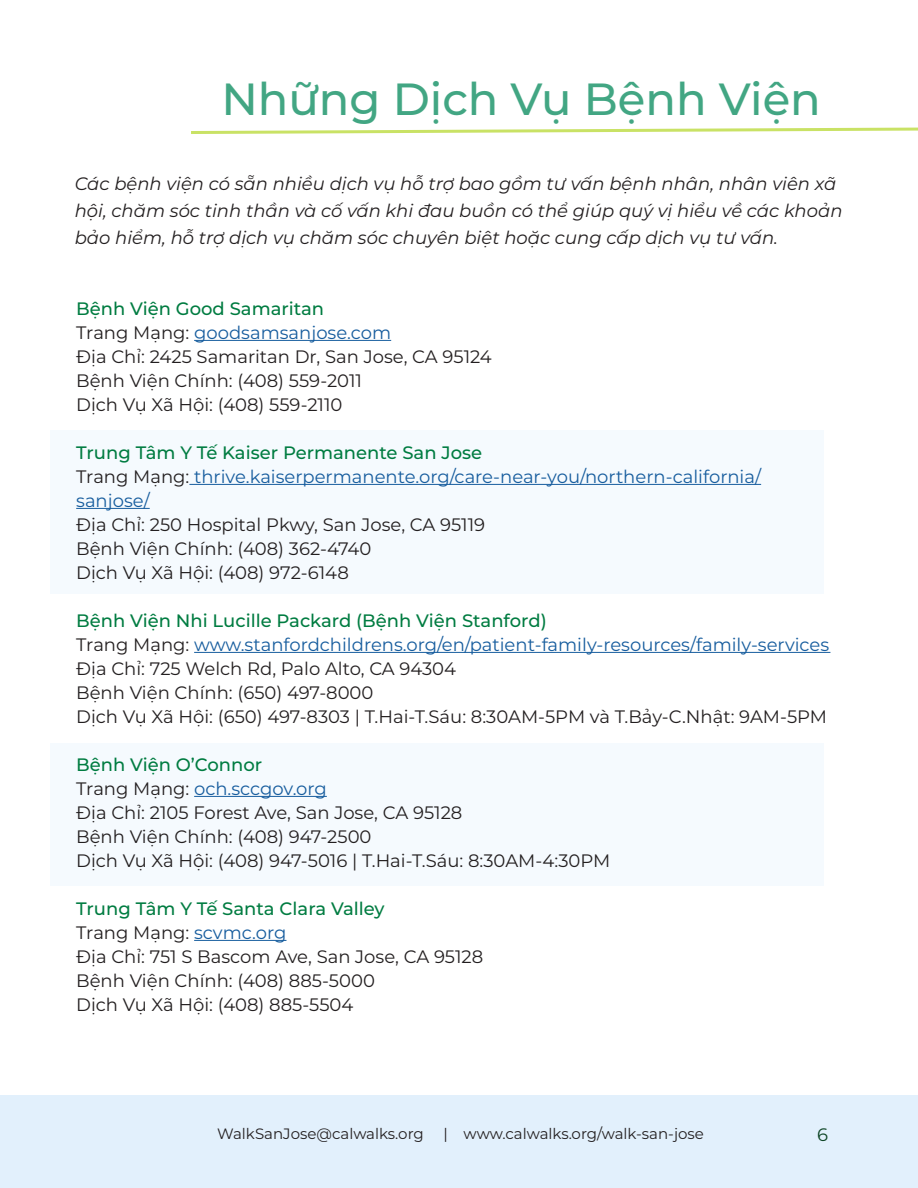
<style>
.page{position:relative;width:918px;height:1188px;background:#fff}
.page>*{position:absolute;margin:0;border:0;box-sizing:border-box;transform-origin:0 0}
.WSJ_Heading_Style{font:500 45px "Montserrat";color:#42a683}
.WSJ_Body_Montserrat{font:18px "Montserrat";color:#231f20}
.WSJ_Body_Montserrat-2{font:18px/24px "Montserrat";color:#175d9e}
.WSJ_Body_Montserrat-3{font:italic 18px/27px "Montserrat";color:#231f20}
.WSJ_Body_Montserrat-4{font:500 18px "Montserrat";color:#007c41}
.WSJ_Body_Montserrat-5{font:18px "Montserrat";color:#0c4424}
.t1{font:15px "Montserrat";color:#231f20}
.s1{color:#231f20}
.s2{color:#175d9e}
</style>
<div class="page">
<div style="left:0;top:1095px;width:918px;height:93px;background:#e2f0fc"></div>
<div style="left:50px;top:743px;width:774px;height:142px;background:#f5fafe"></div>
<div style="left:50px;top:430px;width:774px;height:164px;background:#f5fafe"></div>
<hr style="left:194px;top:340px;width:197px;height:1px;background:#175d9e">
<hr style="left:189px;top:484px;width:572px;height:1px;background:#175d9e">
<hr style="left:76px;top:508px;width:74px;height:1px;background:#175d9e">
<hr style="left:194px;top:652px;width:636px;height:1px;background:#175d9e">
<hr style="left:194px;top:796px;width:133px;height:1px;background:#175d9e">
<hr style="left:194px;top:940px;width:92px;height:1px;background:#175d9e">
<svg style="left:191px;top:127px;width:727px;height:7px"></svg>
<p class="WSJ_Heading_Style" style="left:221px;top:67px;width:601px">Những Dịch Vụ Bệnh Viện</p>
<p class="WSJ_Body_Montserrat-3" style="left:75px;top:170px;width:769px">Các bệnh viện có sẵn nhiều dịch vụ hỗ trợ bao gồm tư vấn bệnh nhân, nhân viên xã hội, chăm sóc tinh thần và cố vấn khi đau buồn có thể giúp quý vị hiểu về các khoản bảo hiểm, hỗ trợ dịch vụ chăm sóc chuyên biệt hoặc cung cấp dịch vụ tư vấn.</p>
<p class="WSJ_Body_Montserrat-4" style="left:76px;top:296px;width:250px">Bệnh Viện Good Samaritan</p>
<p class="WSJ_Body_Montserrat-2" style="left:76px;top:320px;width:316px"><span class="s1">Trang Mạng:</span> goodsamsanjose.com</p>
<p class="WSJ_Body_Montserrat" style="left:76px;top:344px;width:417px">Địa Chỉ: 2425 Samaritan Dr, San Jose, CA 95124</p>
<p class="WSJ_Body_Montserrat" style="left:76px;top:368px;width:287px">Bệnh Viện Chính: (408) 559-2011</p>
<p class="WSJ_Body_Montserrat" style="left:76px;top:392px;width:268px">Dịch Vụ Xã Hội: (408) 559-2110</p>
<p class="WSJ_Body_Montserrat-4" style="left:76px;top:440px;width:407px">Trung Tâm Y Tế Kaiser Permanente San Jose</p>
<p class="WSJ_Body_Montserrat-2" style="left:76px;top:464px;width:686px"><span class="s1">Trang Mạng:</span> thrive.kaiserpermanente.org/care-near-you/northern-california/ sanjose/</p>
<p class="WSJ_Body_Montserrat" style="left:76px;top:512px;width:411px">Địa Chỉ: 250 Hospital Pkwy, San Jose, CA 95119</p>
<p class="WSJ_Body_Montserrat" style="left:76px;top:536px;width:297px">Bệnh Viện Chính: (408) 362-4740</p>
<p class="WSJ_Body_Montserrat" style="left:76px;top:560px;width:274px">Dịch Vụ Xã Hội: (408) 972-6148</p>
<p class="WSJ_Body_Montserrat-4" style="left:76px;top:608px;width:472px">Bệnh Viện Nhi Lucille Packard (Bệnh Viện Stanford)</p>
<p class="WSJ_Body_Montserrat-2" style="left:76px;top:632px;width:755px"><span class="s1">Trang Mạng:</span> www.stanfordchildrens.org/en/patient-family-resources/family-services</p>
<p class="WSJ_Body_Montserrat" style="left:76px;top:656px;width:381px">Địa Chỉ: 725 Welch Rd, Palo Alto, CA 94304</p>
<p class="WSJ_Body_Montserrat" style="left:76px;top:680px;width:299px">Bệnh Viện Chính: (650) 497-8000</p>
<p class="WSJ_Body_Montserrat" style="left:76px;top:704px;width:752px">Dịch Vụ Xã Hội: (650) 497-8303 | T.Hai-T.Sáu: 8:30AM-5PM và T.Bảy-C.Nhật: 9AM-5PM</p>
<p class="WSJ_Body_Montserrat-4" style="left:76px;top:752px;width:188px">Bệnh Viện O’Connor</p>
<p class="WSJ_Body_Montserrat-2" style="left:76px;top:776px;width:252px"><span class="s1">Trang Mạng:</span> och.sccgov.org</p>
<p class="WSJ_Body_Montserrat" style="left:76px;top:800px;width:388px">Địa Chỉ: 2105 Forest Ave, San Jose, CA 95128</p>
<p class="WSJ_Body_Montserrat" style="left:76px;top:824px;width:297px">Bệnh Viện Chính: (408) 947-2500</p>
<p class="WSJ_Body_Montserrat" style="left:76px;top:848px;width:536px">Dịch Vụ Xã Hội: (408) 947-5016 | T.Hai-T.Sáu: 8:30AM-4:30PM</p>
<p class="WSJ_Body_Montserrat-4" style="left:76px;top:896px;width:310px">Trung Tâm Y Tế Santa Clara Valley</p>
<p class="WSJ_Body_Montserrat" style="left:76px;top:920px;width:212px">Trang Mạng: <span class="s2">scvmc.org</span></p>
<p class="WSJ_Body_Montserrat" style="left:76px;top:944px;width:409px">Địa Chỉ: 751 S Bascom Ave, San Jose, CA 95128</p>
<p class="WSJ_Body_Montserrat" style="left:76px;top:968px;width:300px">Bệnh Viện Chính: (408) 885-5000</p>
<p class="WSJ_Body_Montserrat" style="left:76px;top:992px;width:279px">Dịch Vụ Xã Hội: (408) 885-5504</p>
<p class="t1" style="left:217px;top:1124px;width:208px">WalkSanJose@calwalks.org</p>
<p class="t1" style="left:443px;top:1124px;width:262px">| www.calwalks.org/walk-san-jose</p>
<p class="WSJ_Body_Montserrat-5" style="left:817px;top:1122px;width:12px">6</p>
</div>
